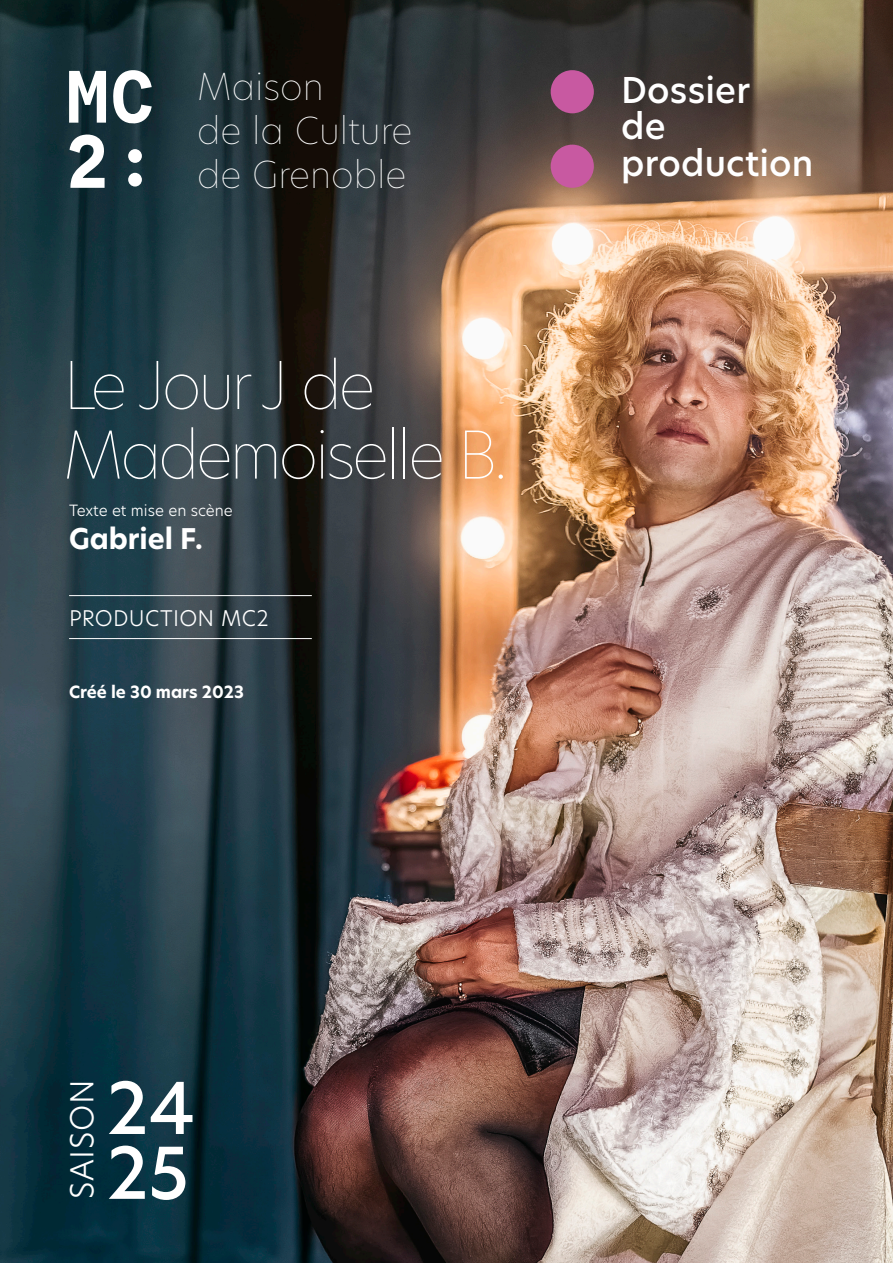
<style>
.page{position:relative;width:893px;height:1263px;background:#fff}
.page>*{position:absolute;margin:0;border:0;box-sizing:border-box;transform-origin:0 0}
.t1{font:500 70.05px "New Hero";color:#fff}
.t2{font:100 64.8px/69.6px "New Hero";letter-spacing:-.055em;color:#fff}
.t3{font:100 36.6px/44px "New Hero";color:#fff}
._02_AUTEUR_Moyen{font:500 34.95px/36.8px "New Hero";letter-spacing:.005em;color:#fff}
.t4{font:300 31.05px "New Hero";letter-spacing:.025em;color:#fff}
.t5{font:700 28.05px "New Hero";color:#fff}
.t6{font:300 21.3px "New Hero";letter-spacing:.015em;color:#fff}
.t7{font:700 16.5px "New Hero";color:#fff}
.t8{font:300 15.3px "New Hero";color:#fff}
</style>
<div class="page">
<img style="left:0;top:0;width:893px;height:1263px">
<svg style="left:69px;top:71px;width:37px;height:52px"></svg>
<svg style="left:70px;top:134px;width:35px;height:54px"></svg>
<svg style="left:113px;top:70px;width:39px;height:54px"></svg>
<div style="left:128px;top:149px;width:14px;height:14px;background:#fff;border-radius:50%"></div>
<div style="left:128px;top:173px;width:14px;height:14px;background:#fff;border-radius:50%"></div>
<div style="left:551px;top:70px;width:43px;height:43px;background:#c859a1;border-radius:50%"></div>
<div style="left:551px;top:145px;width:43px;height:43px;background:#c859a1;border-radius:50%"></div>
<hr style="left:69px;top:595px;width:243px;height:1px;background:#fff">
<hr style="left:69px;top:638px;width:243px;height:1px;background:#fff">
<p class="t3" style="left:197px;top:63px;width:217px">Maison<br>de la Culture de Grenoble</p>
<p class="t2" style="left:63px;top:348px;width:447px">Le Jour J de<br>Mademoiselle B.</p>
<p class="t8" style="left:69px;top:500px;width:165px">Texte et mise en scène</p>
<p class="t5" style="left:69px;top:520px;width:135px">Gabriel F.</p>
<p class="t6" style="left:69px;top:603px;width:201px">PRODUCTION MC2</p>
<p class="t7" style="left:69px;top:681px;width:176px">Créé le 30 mars 2023</p>
<p class="_02_AUTEUR_Moyen" style="left:621px;top:71px;width:131px">Dossier de</p>
<p class="_02_AUTEUR_Moyen" style="left:621px;top:145px;width:194px">production</p>
<p class="t4" style="left:61px;top:1199px;width:121px;rotate:-90deg">SAISON</p>
<p class="t1" style="left:106px;top:1060px;width:90px">24</p>
<p class="t1" style="left:106px;top:1125px;width:84px">25</p>
</div>
